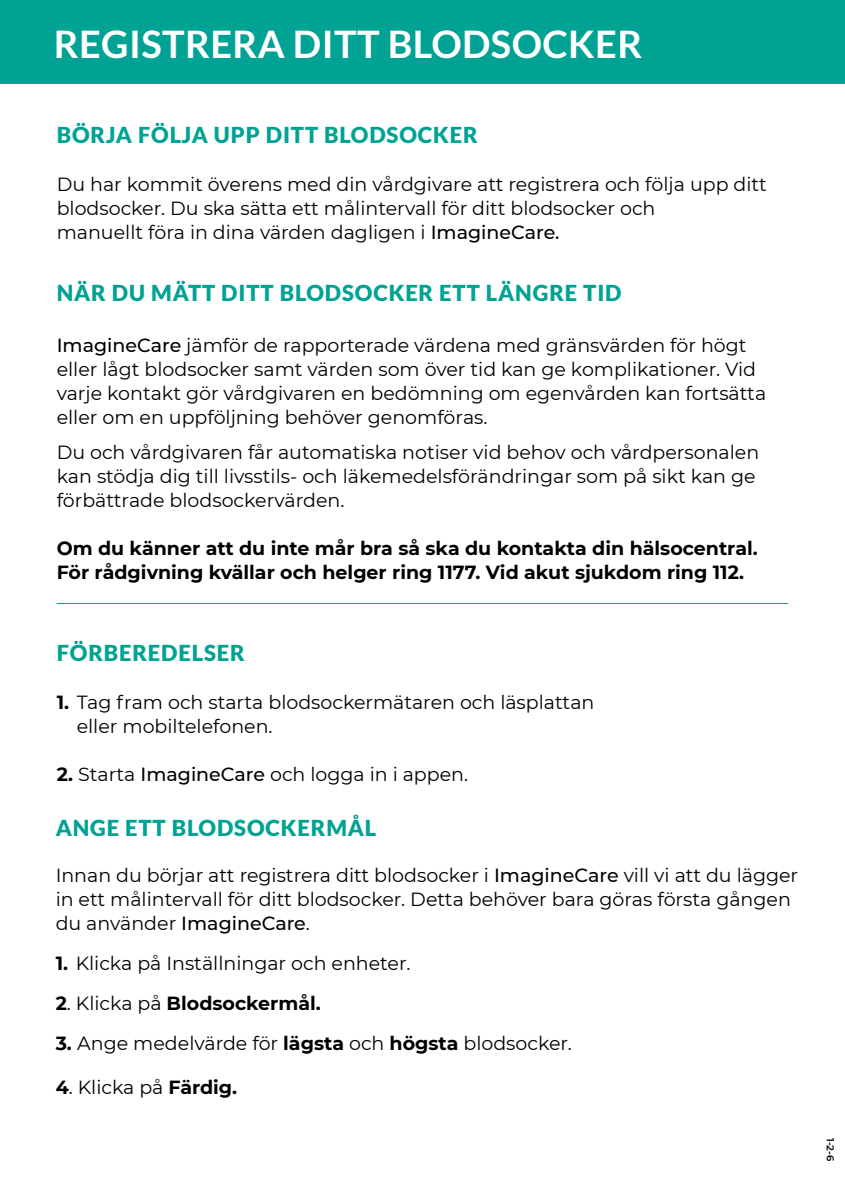
<style>
.page{position:relative;width:845px;height:1191px;background:#fff}
.page>*{position:absolute;margin:0;border:0;box-sizing:border-box;transform-origin:0 0}
.t1{font:700 38px "Lato";letter-spacing:.01em;color:#fff}
.t2{font:900 22px "Lato";letter-spacing:.04em;color:#00a393}
.t3{font:19px/24px "Montserrat";color:#000}
.t4{font:700 19px/24px "Montserrat";color:#000}
.t5{font:600 10px "Montserrat";color:#000}
.s1{font-weight:500}
.s2{font-weight:700}
.s3{font-weight:400}
</style>
<div class="page">
<div style="left:0;top:0;width:845px;height:84px;background:#00a393"></div>
<hr style="left:57px;top:603px;width:731px;height:1px;background:#00a393">
<h1 class="t1" style="left:54px;top:23px;width:590px">REGISTRERA DITT BLODSOCKER</h1>
<p class="t2" style="left:57px;top:122px;width:422px">BÖRJA FÖLJA UPP DITT BLODSOCKER</p>
<p class="t3" style="left:57px;top:172px;width:711px">Du har kommit överens med din vårdgivare att registrera och följa upp ditt blodsocker. Du ska sätta ett målintervall för ditt blodsocker och<br>manuellt föra in dina värden dagligen i <span class="s1">ImagineCare.</span></p>
<p class="t2" style="left:57px;top:280px;width:566px">NÄR DU MÄTT DITT BLODSOCKER ETT LÄNGRE TID</p>
<p class="t3" style="left:57px;top:332px;width:711px"><span class="s1">ImagineCare</span> jämför de rapporterade värdena med gränsvärden för högt eller lågt blodsocker samt värden som över tid kan ge komplikationer. Vid varje kontakt gör vårdgivaren en bedömning om egenvården kan fortsätta eller om en uppföljning behöver genomföras.</p>
<p class="t3" style="left:57px;top:439px;width:704px">Du och vårdgivaren får automatiska notiser vid behov och vårdpersonalen kan stödja dig till livsstils- och läkemedelsförändringar som på sikt kan ge förbättrade blodsockervärden.</p>
<p class="t4" style="left:57px;top:535px;width:702px">Om du känner att du inte mår bra så ska du kontakta din hälsocentral.<br>För rådgivning kvällar och helger ring 1177. Vid akut sjukdom ring 112.</p>
<p class="t2" style="left:57px;top:640px;width:190px">FÖRBEREDELSER</p>
<p class="t3" style="left:77px;top:690px;width:519px;text-indent:-20px"><span class="s2">1.</span> Tag fram och starta blodsockermätaren och läsplattan eller mobiltelefonen.</p>
<p class="t3" style="left:57px;top:762px;width:413px"><span class="s2">2.</span> Starta <span class="s1">ImagineCare</span> och logga in i appen.</p>
<p class="t2" style="left:56px;top:815px;width:322px">ANGE ETT BLODSOCKERMÅL</p>
<p class="t3" style="left:56px;top:862px;width:744px">Innan du börjar att registrera ditt blodsocker i <span class="s1">ImagineCare</span> vill vi att du lägger in ett målintervall för ditt blodsocker. Detta behöver bara göras första gången du använder <span class="s1">ImagineCare</span>.</p>
<p class="t3" style="left:56px;top:950px;width:356px"><span class="s2">1.</span> Klicka på Inställningar och enheter.</p>
<p class="t4" style="left:56px;top:990px;width:267px">2<span class="s3">. Klicka på</span> Blodsockermål.</p>
<p class="t3" style="left:56px;top:1030px;width:518px"><span class="s2">3.</span> Ange medelvärde för <span class="s2">lägsta</span> och <span class="s2">högsta</span> blodsocker.</p>
<p class="t3" style="left:56px;top:1074px;width:183px"><span class="s2">4</span>. Klicka på <span class="s2">Färdig.</span></p>
<p class="t5" style="left:837px;top:1137px;width:25px;rotate:90deg">1-2-6</p>
</div>
